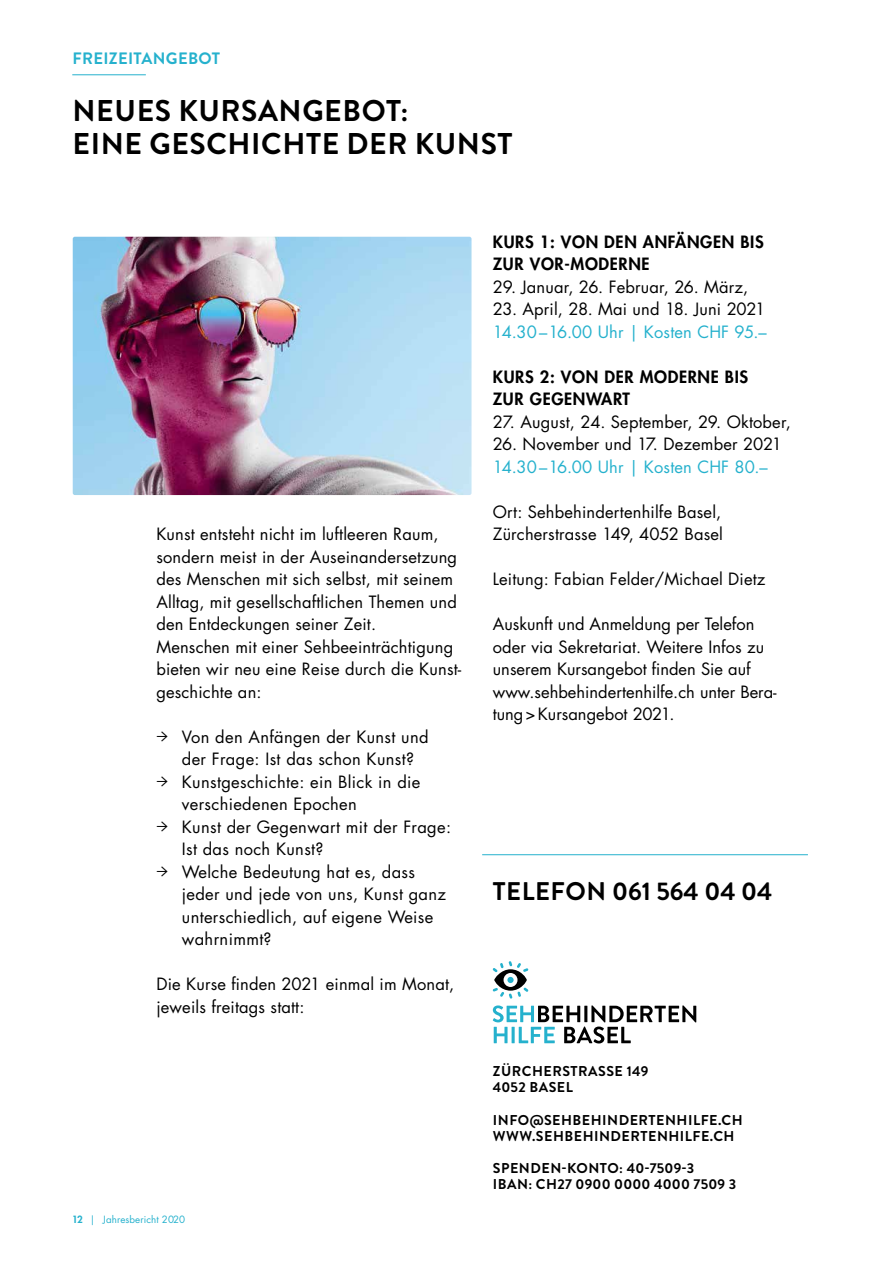
<style>
.page{position:relative;width:893px;height:1263px;background:#fff}
.page>*{position:absolute;margin:0;border:0;box-sizing:border-box;transform-origin:0 0}
.t1{font:700 30px/33px "Brandon Grotesque";letter-spacing:.02em;color:#000}
.t2{font:700 25.5px "Brandon Grotesque";letter-spacing:.01em;color:#000}
.t3{font:16.5px/22.5px "Futura Std";letter-spacing:.01em;color:#000}
.t4{font:800 16.5px/22.5px "Futura Std";letter-spacing:.04em;color:#000}
.t5{font:16.5px "Futura Std";letter-spacing:.01em;color:#25b1cd}
.t6{font:700 16.5px "Brandon Grotesque";letter-spacing:.02em;color:#25b1cd}
.t7{font:700 14.25px/16.2px "Brandon Grotesque";letter-spacing:.035em;color:#000}
.t8{font:700 14.25px/16.2px "Brandon Grotesque";letter-spacing:.015em;color:#000}
.t9{font:9.75px "Futura Std";letter-spacing:.01em;color:#25b1cd}
.s1{font-family:"Minion Pro";font-weight:700;font-size:18px}
.s2{font-weight:800}
</style>
<div class="page">
<hr style="left:482px;top:854px;width:326px;height:1px;background:#25b1cd">
<hr style="left:72px;top:74px;width:74px;height:1px;background:#25b1cd">
<svg style="left:493px;top:1005px;width:203px;height:38px"></svg>
<svg style="left:493px;top:961px;width:35px;height:38px"></svg>
<img style="left:73px;top:237px;width:398px;height:258px">
<p class="t6" style="left:72px;top:47px;width:149px">FREIZEITANGEBOT</p>
<h1 class="t1" style="left:72px;top:95px;width:442px">NEUES KURSANGEBOT:<br>EINE GESCHICHTE DER KUNST</h1>
<p class="t3" style="left:156px;top:523px;width:306px">Kunst entsteht nicht im luftleeren Raum, sondern meist in der Auseinandersetzung des Menschen mit sich selbst, mit seinem Alltag, mit gesellschaftlichen Themen und den Entdeckungen seiner Zeit.<br>Menschen mit einer Sehbeeinträchtigung bieten wir neu eine Reise durch die Kunst&shy;geschichte an:</p>
<p class="t3" style="left:182px;top:725px;width:248px;text-indent:-26px"><span class="s1">→</span> Von den Anfängen der Kunst und der Frage: Ist das schon Kunst?</p>
<p class="t3" style="left:182px;top:770px;width:240px;text-indent:-26px"><span class="s1">→</span> Kunstgeschichte: ein Blick in die verschiedenen Epochen</p>
<p class="t3" style="left:182px;top:815px;width:271px;text-indent:-26px"><span class="s1">→</span> Kunst der Gegenwart mit der Frage:<br>Ist das noch Kunst?</p>
<p class="t3" style="left:182px;top:860px;width:266px;text-indent:-26px"><span class="s1">→</span> Welche Bedeutung hat es, dass jeder und jede von uns, Kunst ganz unterschiedlich, auf eigene Weise wahrnimmt?</p>
<p class="t3" style="left:156px;top:973px;width:299px">Die Kurse finden 2021 einmal im Monat, jeweils freitags statt:</p>
<p class="t9" style="left:72px;top:1213px;width:114px"><span class="s2">12</span> | Jahresbericht 2020</p>
<p class="t4" style="left:493px;top:230px;width:272px">KURS 1: VON DEN ANFÄNGEN BIS<br>ZUR VOR-MODERNE</p>
<p class="t3" style="left:493px;top:275px;width:257px">29. Januar, 26. Februar, 26. März,</p>
<p class="t3" style="left:493px;top:298px;width:274px">23. April, 28. Mai und 18. Juni 2021</p>
<p class="t5" style="left:493px;top:321px;width:275px">14.30–16.00 Uhr | Kosten CHF 95.–</p>
<p class="t4" style="left:493px;top:365px;width:257px">KURS 2: VON DER MODERNE BIS<br>ZUR GEGENWART</p>
<p class="t3" style="left:493px;top:410px;width:299px">27. August, 24. September, 29. Oktober,</p>
<p class="t3" style="left:493px;top:433px;width:291px">26. November und 17. Dezember 2021</p>
<p class="t5" style="left:493px;top:456px;width:276px">14.30–16.00 Uhr | Kosten CHF 80.–</p>
<p class="t3" style="left:493px;top:500px;width:232px">Ort: Sehbehindertenhilfe Basel,<br>Zürcherstrasse 149, 4052 Basel</p>
<p class="t3" style="left:493px;top:568px;width:274px">Leitung: Fabian Felder/Michael Dietz</p>
<p class="t3" style="left:493px;top:613px;width:285px">Auskunft und Anmeldung per Telefon oder via Sekretariat. Weitere Infos zu unserem Kursangebot finden Sie auf www.sehbehindertenhilfe.ch unter Bera&shy;tung&gt;Kursangebot 2021.</p>
<h2 class="t2" style="left:493px;top:873px;width:281px">TELEFON 061 564 04 04</h2>
<p class="t7" style="left:493px;top:1063px;width:157px">ZÜRCHERSTRASSE 149<br>4052 BASEL</p>
<p class="t7" style="left:493px;top:1112px;width:251px">INFO@SEHBEHINDERTENHILFE.CH<br>WWW.SEHBEHINDERTENHILFE.CH</p>
<p class="t8" style="left:493px;top:1160px;width:245px">SPENDEN-KONTO: 40-7509-3<br>IBAN: CH27 0900 0000 4000 7509 3</p>
</div>
